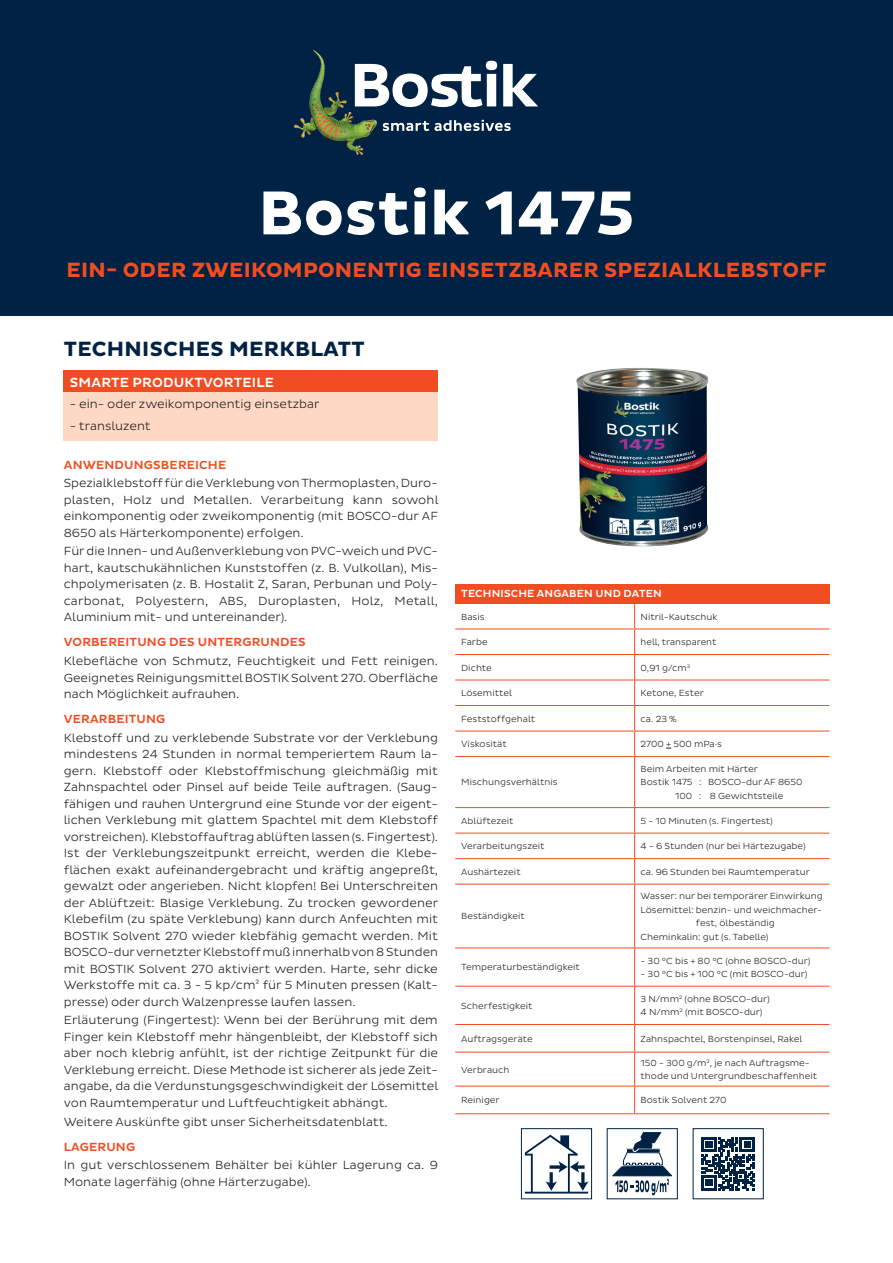
<style>
.page{position:relative;width:893px;height:1263px;background:#fff}
.page>*{position:absolute;margin:0;border:0;box-sizing:border-box;transform-origin:0 0}
.t1{font:700 63px "Bostik";color:#fff}
.t2{font:700 21px "Bostik";letter-spacing:.015em;color:#f04d22}
.t3{font:700 21px "Bostik";letter-spacing:.015em;color:#002245}
.t4{font:500 13.5px "Bostik";letter-spacing:.015em;color:#fff}
.t5{font:300 12px/16.5px "Bostik";color:#231f20;text-align:justify}
.t6{font:500 12px "Bostik";letter-spacing:.015em;color:#f04d22}
.t7{font:500 10.5px "Bostik";letter-spacing:.015em;color:#fff}
.t8{font:300 9px/13.5px "Bostik";color:#231f20}
</style>
<div class="page">
<div style="left:0;top:0;width:893px;height:316px;background:#002245"></div>
<img style="left:295px;top:51px;width:82px;height:103px">
<svg style="left:383px;top:121px;width:46px;height:10px"></svg>
<svg style="left:435px;top:120px;width:76px;height:11px"></svg>
<svg style="left:355px;top:61px;width:183px;height:46px"></svg>
<img style="left:576px;top:368px;width:133px;height:178px">
<div style="left:64px;top:370px;width:374px;height:23px;background:#f04d22"></div>
<div style="left:64px;top:393px;width:374px;height:48px;background:#fdd8c4"></div>
<div style="left:455px;top:584px;width:374px;height:19px;background:#f04d22"></div>
<hr style="left:455px;top:629px;width:180px;height:1px;background:#f04d22">
<hr style="left:635px;top:629px;width:194px;height:1px;background:#f04d22">
<hr style="left:455px;top:654px;width:180px;height:1px;background:#f04d22">
<hr style="left:635px;top:654px;width:194px;height:1px;background:#f04d22">
<hr style="left:455px;top:680px;width:180px;height:1px;background:#f04d22">
<hr style="left:635px;top:680px;width:194px;height:1px;background:#f04d22">
<hr style="left:455px;top:705px;width:180px;height:1px;background:#f04d22">
<hr style="left:635px;top:705px;width:194px;height:1px;background:#f04d22">
<hr style="left:455px;top:731px;width:180px;height:1px;background:#f04d22">
<svg style="left:634px;top:603px;width:1px;height:153px"></svg>
<hr style="left:635px;top:731px;width:194px;height:1px;background:#f04d22">
<hr style="left:455px;top:756px;width:180px;height:1px;background:#f04d22">
<hr style="left:634px;top:757px;width:1px;height:50px;background:#f04d22">
<hr style="left:635px;top:756px;width:194px;height:1px;background:#f04d22">
<hr style="left:455px;top:807px;width:180px;height:1px;background:#f04d22">
<hr style="left:455px;top:833px;width:180px;height:1px;background:#f04d22">
<hr style="left:455px;top:858px;width:180px;height:1px;background:#f04d22">
<hr style="left:455px;top:884px;width:180px;height:1px;background:#f04d22">
<hr style="left:455px;top:947px;width:180px;height:1px;background:#f04d22">
<hr style="left:455px;top:986px;width:180px;height:1px;background:#f04d22">
<hr style="left:455px;top:1024px;width:180px;height:1px;background:#f04d22">
<hr style="left:455px;top:1052px;width:180px;height:1px;background:#f04d22">
<hr style="left:455px;top:1086px;width:180px;height:1px;background:#f04d22">
<hr style="left:455px;top:1113px;width:180px;height:1px;background:#f04d22">
<svg style="left:634px;top:808px;width:1px;height:76px"></svg>
<hr style="left:634px;top:884px;width:1px;height:63px;background:#f04d22">
<hr style="left:634px;top:948px;width:1px;height:38px;background:#f04d22">
<hr style="left:634px;top:986px;width:1px;height:38px;background:#f04d22">
<svg style="left:634px;top:1025px;width:1px;height:27px"></svg>
<hr style="left:634px;top:1052px;width:1px;height:34px;background:#f04d22">
<svg style="left:634px;top:1086px;width:1px;height:27px"></svg>
<hr style="left:635px;top:807px;width:194px;height:1px;background:#f04d22">
<hr style="left:635px;top:833px;width:194px;height:1px;background:#f04d22">
<hr style="left:635px;top:858px;width:194px;height:1px;background:#f04d22">
<hr style="left:635px;top:884px;width:194px;height:1px;background:#f04d22">
<hr style="left:635px;top:947px;width:194px;height:1px;background:#f04d22">
<hr style="left:635px;top:986px;width:194px;height:1px;background:#f04d22">
<hr style="left:635px;top:1024px;width:194px;height:1px;background:#f04d22">
<hr style="left:635px;top:1052px;width:194px;height:1px;background:#f04d22">
<hr style="left:635px;top:1086px;width:194px;height:1px;background:#f04d22">
<hr style="left:635px;top:1113px;width:194px;height:1px;background:#f04d22">
<svg style="left:526px;top:1134px;width:61px;height:60px"></svg>
<svg style="left:524px;top:1135px;width:65px;height:58px"></svg>
<div style="left:521px;top:1128px;width:71px;height:71px;border:1px solid #002245"></div>
<svg style="left:612px;top:1133px;width:60px;height:62px"></svg>
<div style="left:607px;top:1128px;width:71px;height:71px;border:1px solid #002245"></div>
<svg style="left:702px;top:1137px;width:53px;height:53px"></svg>
<div style="left:693px;top:1128px;width:71px;height:71px;border:1px solid #002245"></div>
<h1 class="t1" style="left:258px;top:177px;width:378px">Bostik 1475</h1>
<h2 class="t2" style="left:67px;top:257px;width:762px">EIN- ODER ZWEIKOMPONENTIG EINSETZBARER SPEZIALKLEBSTOFF</h2>
<h2 class="t3" style="left:64px;top:337px;width:302px">TECHNISCHES MERKBLATT</h2>
<p class="t4" style="left:70px;top:374px;width:206px">SMARTE PRODUKTVORTEILE</p>
<p class="t5" style="left:70px;top:395px;width:251px">- ein- oder zweikomponentig einsetzbar</p>
<p class="t5" style="left:70px;top:418px;width:82px">- transluzent</p>
<p class="t6" style="left:64px;top:458px;width:164px">ANWENDUNGSBEREICHE</p>
<p class="t5" style="left:64px;top:475px;width:376px">Spezialklebstoff für die Verklebung von Thermoplasten, Duro&shy;plasten, Holz und Metallen. Verarbeitung kann sowohl einkomponentig oder zweikomponentig (mit BOSCO-dur AF 8650 als Härterkomponente) erfolgen.</p>
<p class="t5" style="left:64px;top:543px;width:376px">Für die Innen- und Außenverklebung von PVC-weich und PVC&shy;hart, kautschukähnlichen Kunststoffen (z. B. Vulkollan), Mis&shy;chpolymerisaten (z. B. Hostalit Z, Saran, Perbunan und Poly&shy;carbonat, Polyestern, ABS, Duroplasten, Holz, Metall, Aluminium mit- und untereinander).</p>
<p class="t6" style="left:64px;top:636px;width:243px">VORBEREITUNG DES UNTERGRUNDES</p>
<p class="t5" style="left:64px;top:653px;width:376px">Klebefläche von Schmutz, Feuchtigkeit und Fett reinigen.<br>Geeignetes Reinigungsmittel BOSTIK Solvent 270. Oberfläche nach Möglichkeit aufrauhen.</p>
<p class="t6" style="left:64px;top:712px;width:103px">VERARBEITUNG</p>
<p class="t5" style="left:64px;top:729px;width:376px">Klebstoff und zu verklebende Substrate vor der Verklebung mindestens 24 Stunden in normal temperiertem Raum la&shy;gern. Klebstoff oder Klebstoffmischung gleichmäßig mit Zahnspachtel oder Pinsel auf beide Teile auftragen. (Saug&shy;fähigen und rauhen Untergrund eine Stunde vor der eigent&shy;lichen Verklebung mit glattem Spachtel mit dem Klebstoff vorstreichen). Klebstoffauftrag ablüften lassen (s. Fingertest).<br>Ist der Verklebungszeitpunkt erreicht, werden die Klebe&shy;flächen exakt aufeinandergebracht und kräftig angepreßt, gewalzt oder angerieben. Nicht klopfen! Bei Unterschreiten der Ablüftzeit: Blasige Verklebung. Zu trocken gewordener Klebefilm (zu späte Verklebung) kann durch Anfeuchten mit BOSTIK Solvent 270 wieder klebfähig gemacht werden. Mit BOSCO-dur vernetzter Klebstoff muß innerhalb von 8 Stunden mit BOSTIK Solvent 270 aktiviert werden. Harte, sehr dicke Werkstoffe mit ca. 3 - 5 kp/cm² für 5 Minuten pressen (Kalt&shy;presse) oder durch Walzenpresse laufen lassen.</p>
<p class="t5" style="left:64px;top:1012px;width:376px">Erläuterung (Fingertest): Wenn bei der Berührung mit dem Finger kein Klebstoff mehr hängenbleibt, der Klebstoff sich aber noch klebrig anfühlt, ist der richtige Zeitpunkt für die Verklebung erreicht. Diese Methode ist sicherer als jede Zeit&shy;angabe, da die Verdunstungsgeschwindigkeit der Lösemittel von Raumtemperatur und Luftfeuchtigkeit abhängt.</p>
<p class="t5" style="left:64px;top:1113px;width:325px">Weitere Auskünfte gibt unser Sicherheitsdatenblatt.</p>
<p class="t6" style="left:64px;top:1140px;width:73px">LAGERUNG</p>
<p class="t5" style="left:64px;top:1157px;width:376px">In gut verschlossenem Behälter bei kühler Lagerung ca. 9<br>Monate lagerfähig (ohne Härterzugabe).</p>
<p class="t7" style="left:461px;top:588px;width:202px">TECHNISCHE ANGABEN UND DATEN</p>
<p class="t8" style="left:461px;top:610px;width:25px">Basis</p>
<p class="t8" style="left:641px;top:610px;width:79px">Nitril-Kautschuk</p>
<p class="t8" style="left:461px;top:635px;width:28px">Farbe</p>
<p class="t8" style="left:641px;top:635px;width:77px">hell, transparent</p>
<p class="t8" style="left:461px;top:661px;width:32px">Dichte</p>
<p class="t8" style="left:641px;top:661px;width:51px">0,91 g/cm<sup>3</sup></p>
<p class="t8" style="left:461px;top:686px;width:52px">Lösemittel</p>
<p class="t8" style="left:641px;top:686px;width:65px">Ketone, Ester</p>
<p class="t8" style="left:461px;top:712px;width:75px">Feststoffgehalt</p>
<p class="t8" style="left:641px;top:712px;width:38px">ca. 23 %</p>
<p class="t8" style="left:461px;top:737px;width:47px">Viskosität</p>
<p class="t8" style="left:641px;top:737px;width:83px">2700 + 500 mPa.s</p>
<p class="t8" style="left:461px;top:776px;width:98px">Mischungsverhältnis</p>
<p class="t8" style="left:641px;top:762px;width:119px">Beim Arbeiten mit Härter</p>
<p class="t8" style="left:641px;top:776px;width:163px">Bostik 1475 : BOSCO-dur AF 8650</p>
<p class="t8" style="left:675px;top:789px;width:110px">100 : 8 Gewichtsteile</p>
<p class="t8" style="left:461px;top:814px;width:54px">Ablüftezeit</p>
<p class="t8" style="left:641px;top:814px;width:134px">5 - 10 Minuten (s. Fingertest)</p>
<p class="t8" style="left:461px;top:839px;width:85px">Verarbeitungszeit</p>
<p class="t8" style="left:641px;top:839px;width:167px">4 - 6 Stunden (nur bei Härtezugabe)</p>
<p class="t8" style="left:461px;top:865px;width:61px">Aushärtezeit</p>
<p class="t8" style="left:641px;top:865px;width:171px">ca. 96 Stunden bei Raumtemperatur</p>
<p class="t8" style="left:461px;top:910px;width:65px">Beständigkeit</p>
<p class="t8" style="left:641px;top:889px;width:184px">Wasser: nur bei temporärer Einwirkung</p>
<p class="t8" style="left:641px;top:903px;width:183px">Lösemittel: benzin- und weichmacher-</p>
<p class="t8" style="left:696px;top:916px;width:80px">fest, ölbeständig</p>
<p class="t8" style="left:641px;top:930px;width:129px">Cheminkalin: gut (s. Tabelle)</p>
<p class="t8" style="left:461px;top:961px;width:120px">Temperaturbeständigkeit</p>
<p class="t8" style="left:641px;top:954px;width:171px">- 30 °C bis + 80 °C (ohne BOSCO-dur)</p>
<p class="t8" style="left:641px;top:967px;width:168px">- 30 °C bis + 100 °C (mit BOSCO-dur)</p>
<p class="t8" style="left:461px;top:999px;width:73px">Scherfestigkeit</p>
<p class="t8" style="left:641px;top:992px;width:131px">3 N/mm<sup>2</sup> (ohne BOSCO-dur)<br>4 N/mm<sup>2</sup> (mit BOSCO-dur)</p>
<p class="t8" style="left:461px;top:1032px;width:73px">Auftragsgeräte</p>
<p class="t8" style="left:641px;top:1032px;width:163px">Zahnspachtel, Borstenpinsel, Rakel</p>
<p class="t8" style="left:461px;top:1063px;width:50px">Verbrauch</p>
<p class="t8" style="left:641px;top:1056px;width:178px">150 - 300 g/m<sup>2</sup>, je nach Auftragsme&shy;thode und Untergrundbeschaffenheit</p>
<p class="t8" style="left:461px;top:1093px;width:40px">Reiniger</p>
<p class="t8" style="left:641px;top:1093px;width:87px">Bostik Solvent 270</p>
</div>
